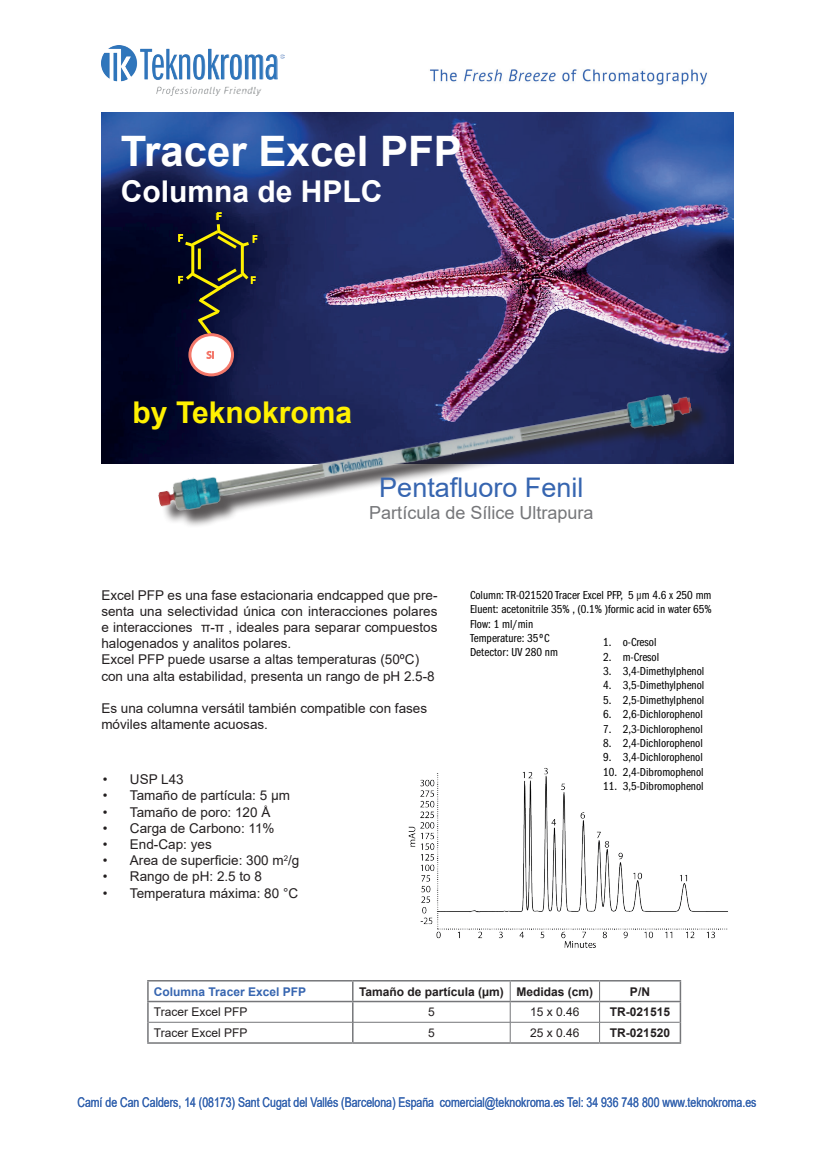
<style>
.page{position:relative;width:834px;height:1174px;background:#fff}
.page>*{position:absolute;margin:0;border:0;box-sizing:border-box;transform-origin:0 0}
.t1{font:700 42px "Arial";color:#fff}
.t2{font:700 30px "Arial";color:#fff}
.t3{font:700 30px "Arial";color:#fff101}
.t4{font:27px "Arial";color:#3665b0}
.t5{font:18px "Arial";color:#757679}
.t6{font:13.5px/16.2px "Arial";color:#231f20}
.t7{font:13.5px "Arial";color:#3665b0;scale:.78 1}
.t8{font:12px "Franklin Gothic Book Cmpr";color:#000;scale:1.1 1}
.t9{font:12px/14.4px "Franklin Gothic Book Cmpr";color:#000001;scale:1.1 1}
.t10{font:700 12px "Arial";color:#231f20}
.t11{font:12px "Arial";color:#231f20}
.t12{font:700 12px "Arial";color:#3665b0}
.t13{font:10.2px "Myriad Pro";color:#fff101;scale:1.06 1}
.s1{color:#231f20}
</style>
<div class="page">
<img style="left:101px;top:112px;width:632px;height:351px">
<div style="left:161px;top:397px;width:549px;height:132px;background:#231f20;opacity:.75"></div>
<img style="left:156px;top:390px;width:541px;height:139px">
<hr style="left:147px;top:980px;width:206px;height:1px;background:#757679">
<svg style="left:147px;top:981px;width:2px;height:19px"></svg>
<hr style="left:353px;top:980px;width:157px;height:1px;background:#757679">
<hr style="left:510px;top:980px;width:89px;height:1px;background:#757679">
<hr style="left:599px;top:980px;width:82px;height:1px;background:#757679">
<svg style="left:679px;top:981px;width:2px;height:19px"></svg>
<hr style="left:147px;top:1000px;width:206px;height:2px;background:#757679">
<hr style="left:147px;top:1002px;width:2px;height:20px;background:#757679">
<hr style="left:353px;top:1000px;width:157px;height:2px;background:#757679">
<hr style="left:510px;top:1000px;width:89px;height:2px;background:#757679">
<hr style="left:599px;top:1000px;width:82px;height:2px;background:#757679">
<hr style="left:679px;top:1002px;width:2px;height:20px;background:#757679">
<hr style="left:147px;top:1022px;width:2px;height:20px;background:#757679">
<svg style="left:352px;top:981px;width:1px;height:61px"></svg>
<hr style="left:679px;top:1022px;width:2px;height:20px;background:#757679">
<hr style="left:147px;top:1042px;width:206px;height:1px;background:#757679">
<hr style="left:353px;top:1042px;width:157px;height:1px;background:#757679">
<hr style="left:510px;top:1042px;width:89px;height:1px;background:#757679">
<hr style="left:599px;top:1042px;width:82px;height:1px;background:#757679">
<hr style="left:149px;top:1022px;width:204px;height:1px;background:#757679">
<hr style="left:353px;top:1022px;width:157px;height:1px;background:#757679">
<hr style="left:510px;top:1022px;width:89px;height:1px;background:#757679">
<svg style="left:510px;top:981px;width:1px;height:61px"></svg>
<hr style="left:599px;top:1022px;width:80px;height:1px;background:#757679">
<svg style="left:599px;top:981px;width:1px;height:61px"></svg>
<img style="left:409px;top:767px;width:319px;height:181px">
<hr style="left:241px;top:245px;width:3px;height:29px;background:#fff101">
<hr style="left:191px;top:245px;width:3px;height:29px;background:#fff101">
<hr style="left:198px;top:248px;width:3px;height:21px;background:#fff101">
<div style="left:190px;top:335px;width:42px;height:40px;background:#fff;border-radius:50%"></div>
<div style="left:188px;top:333px;width:46px;height:43px;border:3px solid #f3786b;border-radius:50%"></div>
<svg style="left:206px;top:350px;width:8px;height:9px"></svg>
<img style="left:101px;top:45px;width:183px;height:51px">
<img style="left:430px;top:69px;width:278px;height:16px">
<svg style="left:178px;top:212px;width:80px;height:39px;background:#2a2c30"></svg>
<svg style="left:178px;top:266px;width:78px;height:74px;background:#2a2b33"></svg>
<h1 class="t1" style="left:121px;top:122px;width:342px">Tracer Excel PFP</h1>
<h2 class="t2" style="left:121px;top:171px;width:263px">Columna de HPLC</h2>
<p class="t13" style="left:178px;top:232px;width:6px">F</p>
<p class="t13" style="left:178px;top:273px;width:6px">F</p>
<p class="t13" style="left:215px;top:210px;width:6px">F</p>
<h2 class="t3" style="left:133px;top:391px;width:221px">by Teknokroma</h2>
<h3 class="t4" style="left:379px;top:469px;width:206px">Pentafluoro Fenil</h3>
<h3 class="t5" style="left:369px;top:500px;width:226px">Partícula de Sílice Ultrapura</h3>
<p class="t6" style="left:101px;top:587px;width:337px">Excel PFP es una fase estacionaria endcapped que pre&shy;senta una selectividad única con interacciones polares e interacciones π-π , ideales para separar compuestos halogenados y analitos polares.<br>Excel PFP puede usarse a altas temperaturas (50ºC) con una alta estabilidad, presenta un rango de pH 2.5-8</p>
<p class="t6" style="left:101px;top:700px;width:327px">Es una columna versátil también compatible con fases móviles altamente acuosas.</p>
<p class="t6" style="left:103px;top:771px;width:82px">• USP L43</p>
<p class="t6" style="left:103px;top:787px;width:189px">• Tamaño de partícula: 5 μm</p>
<p class="t6" style="left:103px;top:803px;width:169px">• Tamaño de poro: 120 Å</p>
<p class="t6" style="left:103px;top:819px;width:173px">• Carga de Carbono: 11%</p>
<p class="t6" style="left:103px;top:836px;width:110px">• End-Cap: yes</p>
<p class="t6" style="left:103px;top:852px;width:198px">• Area de superficie: 300 m<sup>2</sup>/g</p>
<p class="t6" style="left:103px;top:868px;width:161px">• Rango de pH: 2.5 to 8</p>
<p class="t6" style="left:103px;top:884px;width:197px">• Temperatura máxima: 80 °C</p>
<p class="t9" style="left:470px;top:588px;width:221px">Column: TR-021520 Tracer Excel PFP, 5 <span class="s1">µ</span>m 4.6 x 250 mm<br>Eluent: acetonitrile 35% , (0.1% )formic acid in water 65%<br>Flow: 1 ml/min<br>Temperature: 35ºC<br>Detector: UV 280 nm</p>
<p class="t8" style="left:603px;top:635px;width:50px">1. o-Cresol</p>
<p class="t8" style="left:603px;top:650px;width:52px">2. m-Cresol</p>
<p class="t8" style="left:603px;top:664px;width:93px">3. 3,4-Dimethylphenol</p>
<p class="t8" style="left:603px;top:679px;width:93px">4. 3,5-Dimethylphenol</p>
<p class="t8" style="left:603px;top:693px;width:93px">5. 2,5-Dimethylphenol</p>
<p class="t8" style="left:603px;top:707px;width:92px">6. 2,6-Dichlorophenol</p>
<p class="t8" style="left:603px;top:722px;width:92px">7. 2,3-Dichlorophenol</p>
<p class="t8" style="left:603px;top:736px;width:92px">8. 2,4-Dichlorophenol</p>
<p class="t8" style="left:603px;top:751px;width:92px">9. 3,4-Dichlorophenol</p>
<p class="t8" style="left:603px;top:765px;width:93px">10. 2,4-Dibromophenol</p>
<p class="t8" style="left:603px;top:779px;width:93px">11. 3,5-Dibromophenol</p>
<p class="t12" style="left:154px;top:982px;width:154px">Columna Tracer Excel PFP</p>
<p class="t10" style="left:359px;top:982px;width:236px">Tamaño de partícula (µm) Medidas (cm)</p>
<p class="t10" style="left:630px;top:982px;width:22px">P/N</p>
<p class="t11" style="left:154px;top:1003px;width:95px">Tracer Excel PFP</p>
<p class="t11" style="left:428px;top:1003px;width:8px">5</p>
<p class="t11" style="left:530px;top:1003px;width:51px">15 x 0.46</p>
<p class="t10" style="left:610px;top:1003px;width:62px">TR-021515</p>
<p class="t11" style="left:154px;top:1024px;width:95px">Tracer Excel PFP</p>
<p class="t11" style="left:428px;top:1024px;width:8px">5</p>
<p class="t11" style="left:530px;top:1024px;width:51px">25 x 0.46</p>
<p class="t10" style="left:610px;top:1024px;width:62px">TR-021520</p>
<p class="t7" style="left:77px;top:1093px;width:871px">Camí de Can Calders, 14 (08173) Sant Cugat del Vallés (Barcelona) España comercial@teknokroma.es Tel: 34 936 748 800 www.teknokroma.es</p>
</div>
